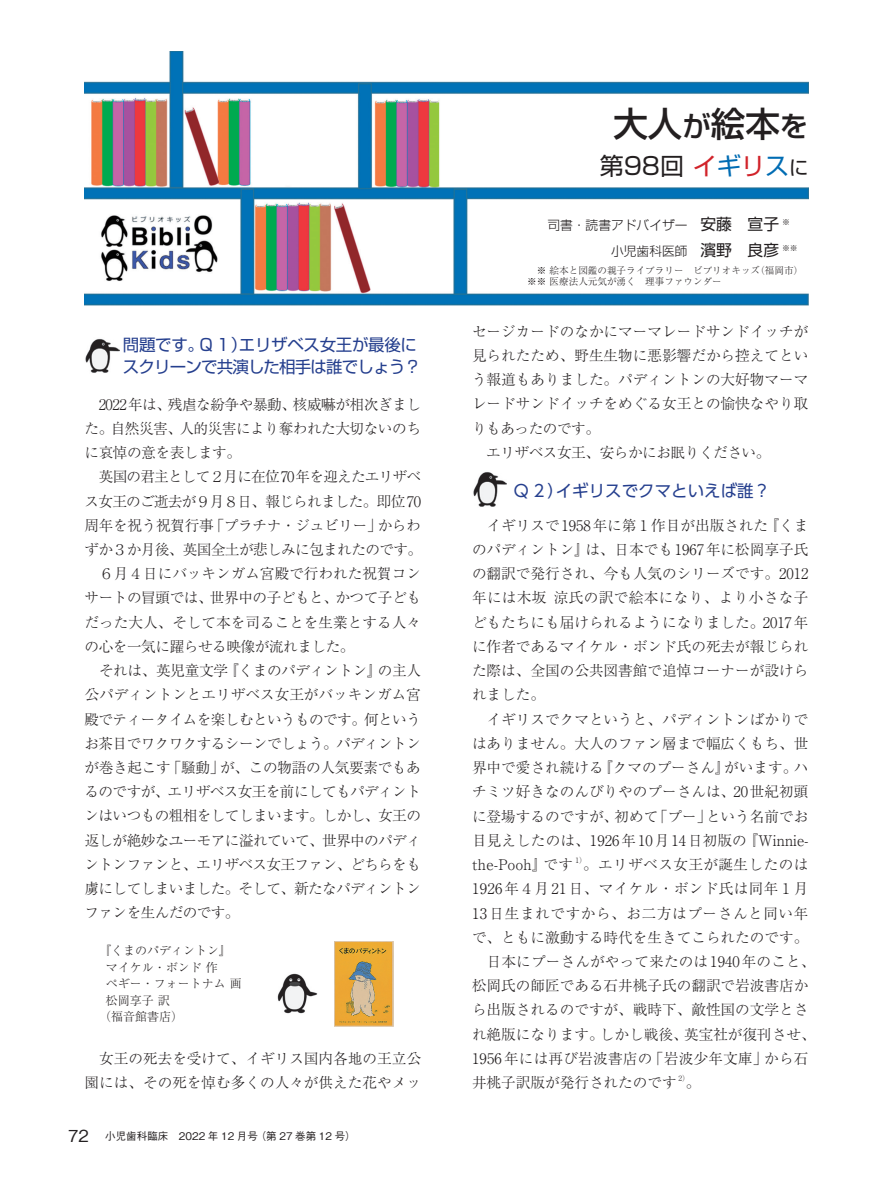
<style>
.page{position:relative;width:893px;height:1191px;background:#fff}
.page>*{position:absolute;margin:0;border:0;box-sizing:border-box;transform-origin:0 0}
.t1{font:500 34.5px "Shin Go Pro";color:#231f20}
.t2{font:24px "Shin Go Pro";color:#231f20}
.t3{font:16.5px/22.4px "Shin Go Pro";letter-spacing:-.05em;color:#253f8e}
.t4{font:16.5px "UD Shin Go Pro";color:#253f8e}
.t5{font:300 14.7px/24.2px "Ryumin Pro";color:#231f20}
.t6{font:300 14.7px/24.2px "Ryumin Pro";letter-spacing:-.04em;color:#231f20}
.t7{font:300 12.75px/25.5px "Shin Go Pro";color:#231f20;text-align:right}
.t8{font:300 12px "Ryumin Pro";color:#231f20}
.t9{font:500 10.5px "Gothic BBB Pro";color:#231f20}
.t10{font:300 9.6px/10.5px "Ryumin Pro";color:#231f20}
.t11{font:7.8px "Shin Go Pro";color:#231f20}
.t12{font:300 7.35px "Ryumin Pro";color:#231f20}
.s1{font-size:16.5px}
.s2{font-size:28.5px}
.s3{color:#d1232a}
.s4{color:#006cb3}
.s5{font-size:19.5px}
.s6{font-weight:400;font-size:15.75px}
</style>
<div class="page">
<img style="left:85px;top:51px;width:723px;height:255px">
<img style="left:85px;top:339px;width:34px;height:34px">
<img style="left:473px;top:472px;width:34px;height:35px">
<img style="left:335px;top:941px;width:58px;height:85px">
<img style="left:277px;top:973px;width:40px;height:41px">
<p class="t3" style="left:123px;top:331px;width:300px">問題です。Q１）エリザベス女王が最後にスクリーンで共演した相手は誰でしょう？</p>
<p class="t6" style="left:85px;top:391px;width:339px">　2022年は、残虐な紛争や暴動、核威嚇が相次ぎました。自然災害、人的災害により奪われた大切ないのちに哀悼の意を表します。<br>　英国の君主として２月に在位70年を迎えたエリザベス女王のご逝去が９月８日、報じられました。即位70周年を祝う祝賀行事「プラチナ・ジュビリー」からわずか３か月後、英国全土が悲しみに包まれたのです。　６月４日にバッキンガム宮殿で行われた祝賀コンサートの冒頭では、世界中の子どもと、かつて子どもだった大人、そして本を司ることを生業とする人々の心を一気に躍らせる映像が流れました。<br>　それは、英児童文学『くまのパディントン』の主人公パディントンとエリザベス女王がバッキンガム宮殿でティータイムを楽しむというものです。何というお茶目でワクワクするシーンでしょう。パディントンが巻き起こす「騒動」が、この物語の人気要素でもあるのですが、エリザベス女王を前にしてもパディントンはいつもの粗相をしてしまいます。しかし、女王の返しが絶妙なユーモアに溢れていて、世界中のパディントンファンと、エリザベス女王ファン、どちらをも虜にしてしまいました。そして、新たなパディントンファンを生んだのです。</p>
<p class="t8" style="left:99px;top:941px;width:133px">『くまのパディントン』</p>
<p class="t8" style="left:106px;top:958px;width:113px">マイケル・ボンド 作</p>
<p class="t8" style="left:106px;top:974px;width:137px">ペギー・フォートナム 画</p>
<p class="t8" style="left:106px;top:991px;width:65px">松岡享子 訳</p>
<p class="t8" style="left:99px;top:1007px;width:85px">（福音館書店）</p>
<p class="t5" style="left:85px;top:1045px;width:338px">　女王の死去を受けて、イギリス国内各地の王立公園には、その死を悼む多くの人々が供えた花やメッ</p>
<p class="t9" style="left:68px;top:1127px;width:289px"><span class="s1">72　</span>小児歯科臨床　2022 年 12 月号（第 27 巻第 12 号）</p>
<h1 class="t1" style="left:613px;top:95px;width:196px">大人<span class="s2">が</span>絵本<span class="s2">を</span></h1>
<h2 class="t2" style="left:600px;top:146px;width:210px">第98回<span class="s3">イ</span><span class="s4">ギ</span><span class="s3">リ</span><span class="s4">ス</span><span class="s5">に</span></h2>
<p class="t7" style="left:547px;top:211px;width:233px">司書・読書アドバイザー <span class="s6">安藤　宣子</span>小児歯科医師 <span class="s6">濱野　良彦</span></p>
<p class="t10" style="left:527px;top:265px;width:277px">　※ 絵本と図鑑の親子ライブラリー　ビブリオキッズ（福岡市）※※ 医療法人元気が湧く　理事ファウンダー</p>
<p class="t11" style="left:782px;top:216px;width:9px">※</p>
<p class="t11" style="left:782px;top:242px;width:17px">※※</p>
<p class="t5" style="left:472px;top:318px;width:338px">セージカードのなかにマーマレードサンドイッチが見られたため、野生生物に悪影響だから控えてという報道もありました。パディントンの大好物マーマレードサンドイッチをめぐる女王との愉快なやり取りもあったのです。<br>　エリザベス女王、安らかにお眠りください。</p>
<p class="t4" style="left:514px;top:478px;width:258px">Q２）イギリスでクマといえば誰？</p>
<p class="t5" style="left:472px;top:512px;width:338px">　イギリスで1958年に第１作目が出版された『くまのパディントン』は、日本でも1967年に松岡享子氏の翻訳で発行され、今も人気のシリーズです。2012年には木坂 涼氏の訳で絵本になり、より小さな子どもたちにも届けられるようになりました。2017年に作者であるマイケル・ボンド氏の死去が報じられた際は、全国の公共図書館で追悼コーナーが設けられました。<br>　イギリスでクマというと、パディントンばかりではありません。大人のファン層まで幅広くもち、世界中で愛され続ける『クマのプーさん』がいます。ハチミツ好きなのんびりやのプーさんは、20世紀初頭に登場するのですが、初めて「プー」という名前でお目見えしたのは、1926年10月14日初版の『Winnie&shy;the-Pooh』です</p>
<p class="t12" style="left:575px;top:854px;width:13px">1）</p>
<p class="t5" style="left:472px;top:851px;width:345px;text-indent:111px">。エリザベス女王が誕生したのは<br>1926年４月21日、マイケル・ボンド氏は同年１月<br>13日生まれですから、お二方はプーさんと同い年で、ともに激動する時代を生きてこられたのです。　日本にプーさんがやって来たのは1940年のこと、松岡氏の師匠である石井桃子氏の翻訳で岩波書店から出版されるのですが、戦時下、敵性国の文学とされ絶版になります。しかし戦後、英宝社が復刊させ、<br>1956年には再び岩波書店の「岩波少年文庫」から石井桃子訳版が発行されたのです</p>
<p class="t12" style="left:679px;top:1072px;width:12px">2）</p>
<p class="t5" style="left:686px;top:1069px;width:16px">。</p>
</div>
